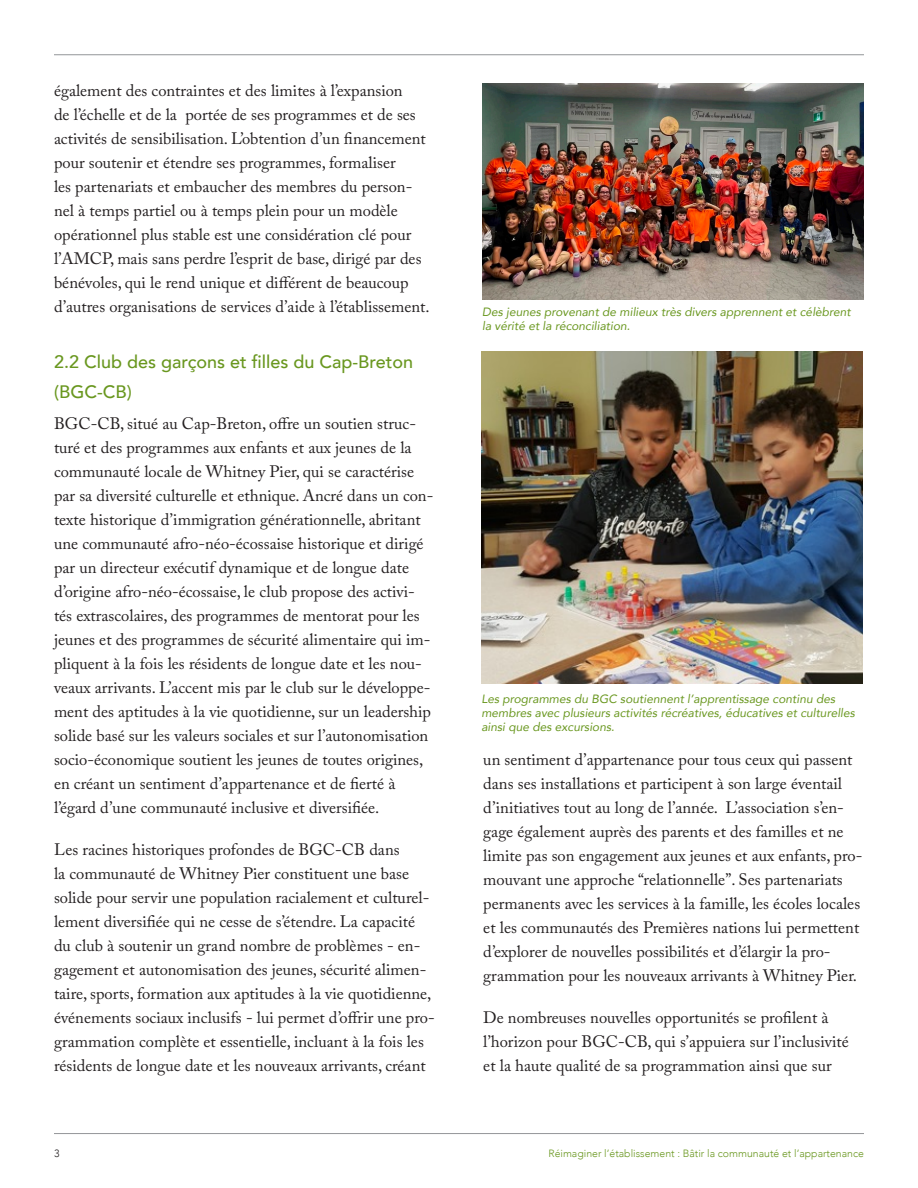
<style>
.page{position:relative;width:918px;height:1188px;background:#fff}
.page>*{position:absolute;margin:0;border:0;box-sizing:border-box;transform-origin:0 0}
.t1{font:500 18px/30px "Avenir";color:#69971f}
.t2{font:16.5px/24px "Adobe Caslon Pro";color:#231f20}
.t3{font:italic 12px/14.4px "Avenir";color:#69971f}
.t4{font:300 10.5px "Avenir";color:#69971f}
.t5{font:300 10.5px "Avenir";color:#231f20}
</style>
<div class="page">
<hr style="left:54px;top:1133px;width:810px;height:1px;background:#939598">
<hr style="left:54px;top:54px;width:810px;height:1px;background:#939598">
<img style="left:483px;top:84px;width:381px;height:215px">
<img style="left:481px;top:352px;width:381px;height:331px">
<p class="t2" style="left:54px;top:78px;width:377px">également des contraintes et des limites à l’expansion<br>de l’échelle et de la portée de ses programmes et de ses activités de sensibilisation. L’obtention d’un financement pour soutenir et étendre ses programmes, formaliser<br>les partenariats et embaucher des membres du person&shy;nel à temps partiel ou à temps plein pour un modèle opérationnel plus stable est une considération clé pour l’AMCP, mais sans perdre l’esprit de base, dirigé par des bénévoles, qui le rend unique et différent de beaucoup d’autres organisations de services d’aide à l’établissement.</p>
<p class="t1" style="left:54px;top:345px;width:361px">2.2 Club des garçons et filles du Cap-Breton (BGC-CB)</p>
<p class="t2" style="left:54px;top:411px;width:381px">BGC-CB, situé au Cap-Breton, offre un soutien struc&shy;turé et des programmes aux enfants et aux jeunes de la communauté locale de Whitney Pier, qui se caractérise par sa diversité culturelle et ethnique. Ancré dans un con&shy;texte historique d’immigration générationnelle, abritant une communauté afro-néo-écossaise historique et dirigé par un directeur exécutif dynamique et de longue date d’origine afro-néo-écossaise, le club propose des activi&shy;tés extrascolaires, des programmes de mentorat pour les jeunes et des programmes de sécurité alimentaire qui im&shy;pliquent à la fois les résidents de longue date et les nou&shy;veaux arrivants. L’accent mis par le club sur le développe&shy;ment des aptitudes à la vie quotidienne, sur un leadership solide basé sur les valeurs sociales et sur l’autonomisation socio-économique soutient les jeunes de toutes origines, en créant un sentiment d’appartenance et de fierté à l’égard d’une communauté inclusive et diversifiée.</p>
<p class="t2" style="left:54px;top:837px;width:382px">Les racines historiques profondes de BGC-CB dans<br>la communauté de Whitney Pier constituent une base solide pour servir une population racialement et culturel&shy;lement diversifiée qui ne cesse de s’étendre. La capacité du club à soutenir un grand nombre de problèmes - en&shy;gagement et autonomisation des jeunes, sécurité alimen&shy;taire, sports, formation aux aptitudes à la vie quotidienne, événements sociaux inclusifs - lui permet d’offrir une pro&shy;grammation complète et essentielle, incluant à la fois les résidents de longue date et les nouveaux arrivants, créant</p>
<p class="t5" style="left:54px;top:1148px;width:7px">3</p>
<p class="t3" style="left:482px;top:304px;width:370px">Des jeunes provenant de milieux très divers apprennent et célèbrent la vérité et la réconciliation.</p>
<p class="t3" style="left:481px;top:691px;width:375px">Les programmes du BGC soutiennent l’apprentissage continu des membres avec plusieurs activités récréatives, éducatives et culturelles ainsi que des excursions.</p>
<p class="t2" style="left:483px;top:747px;width:381px">un sentiment d’appartenance pour tous ceux qui passent dans ses installations et participent à son large éventail d’initiatives tout au long de l’année. L’association s’en&shy;gage également auprès des parents et des familles et ne limite pas son engagement aux jeunes et aux enfants, pro&shy;mouvant une approche “relationnelle”. Ses partenariats permanents avec les services à la famille, les écoles locales et les communautés des Premières nations lui permettent d’explorer de nouvelles possibilités et d’élargir la pro&shy;grammation pour les nouveaux arrivants à Whitney Pier.</p>
<p class="t2" style="left:483px;top:1005px;width:367px">De nombreuses nouvelles opportunités se profilent à l’horizon pour BGC-CB, qui s’appuiera sur l’inclusivité et la haute qualité de sa programmation ainsi que sur</p>
<p class="t4" style="left:548px;top:1148px;width:317px">Réimaginer l’établissement : Bâtir la communauté et l’appartenance</p>
</div>
